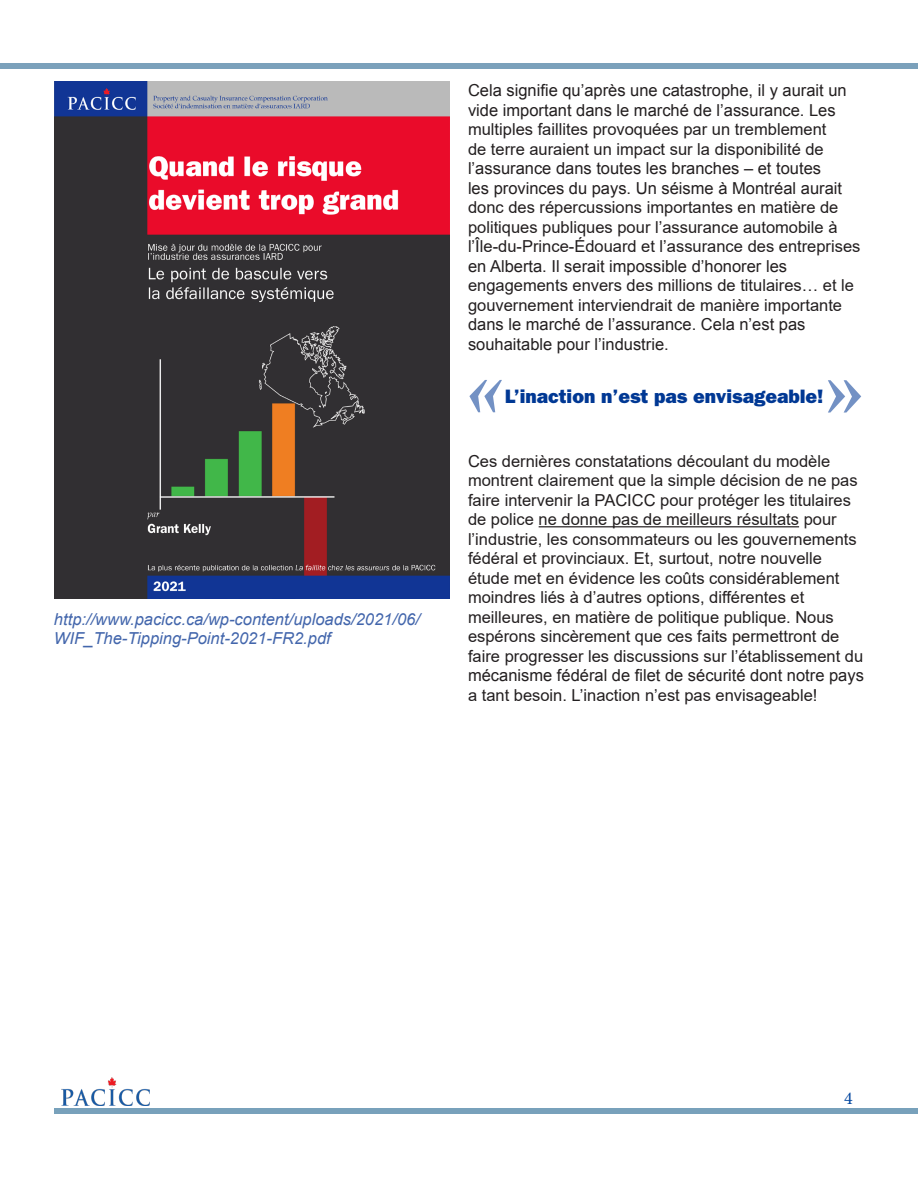
<style>
.page{position:relative;width:918px;height:1188px;background:#fff}
.page>*{position:absolute;margin:0;border:0;box-sizing:border-box;transform-origin:0 0}
.t1{font:italic 700 72px "Times New Roman";color:#003894}
.t2{font:700 72px "Times New Roman";color:#003894}
.t3{font:19.5px "ITC Franklin Gothic Std Hvy";color:#003894}
.t4{font:18px "Minion Pro";color:#00459e}
.t5{font:16.5px/19.5px "Arial";color:#231f20}
.t6{font:italic 16.5px/19.5px "Arial";color:#4366ac}
</style>
<div class="page">
<div style="left:841px;top:64px;width:77px;height:5px;background:#7ba1bb"></div>
<div style="left:0;top:64px;width:864px;height:5px;background:#7ba1bb"></div>
<div style="left:54px;top:1108px;width:864px;height:6px;background:#78a1bb"></div>
<hr style="left:539px;top:526px;width:260px;height:1px;background:#231f20">
<img style="left:54px;top:82px;width:396px;height:516px">
<img style="left:62px;top:1078px;width:88px;height:28px">
<p class="t6" style="left:54px;top:609px;width:367px">http://www.pacicc.ca/wp-content/uploads/2021/06/<br>WIF_The-Tipping-Point-2021-FR2.pdf</p>
<p class="t5" style="left:468px;top:81px;width:394px">Cela signifie qu’après une catastrophe, il y aurait un vide important dans le marché de l’assurance. Les multiples faillites provoquées par un tremblement<br>de terre auraient un impact sur la disponibilité de l’assurance dans toutes les branches – et toutes<br>les provinces du pays. Un séisme à Montréal aurait donc des répercussions importantes en matière de politiques publiques pour l’assurance automobile à l’Île-du-Prince-Édouard et l’assurance des entreprises en Alberta. Il serait impossible d’honorer les engagements envers des millions de titulaires… et le gouvernement interviendrait de manière importante dans le marché de l’assurance. Cela n’est pas souhaitable pour l’industrie.</p>
<h1 class="t1" style="left:466px;top:338px;width:37px">«</h1>
<p class="t3" style="left:505px;top:385px;width:320px">L’inaction n’est pas envisageable!</p>
<h1 class="t2" style="left:826px;top:339px;width:37px">»</h1>
<p class="t5" style="left:468px;top:451px;width:397px">Ces dernières constatations découlant du modèle montrent clairement que la simple décision de ne pas faire intervenir la PACICC pour protéger les titulaires de police ne donne pas de meilleurs résultats pour l’industrie, les consommateurs ou les gouvernements fédéral et provinciaux. Et, surtout, notre nouvelle étude met en évidence les coûts considérablement moindres liés à d’autres options, différentes et meilleures, en matière de politique publique. Nous espérons sincèrement que ces faits permettront de faire progresser les discussions sur l’établissement du mécanisme fédéral de filet de sécurité dont notre pays a tant besoin. L’inaction n’est pas envisageable!</p>
<p class="t4" style="left:844px;top:1086px;width:10px">4</p>
</div>
